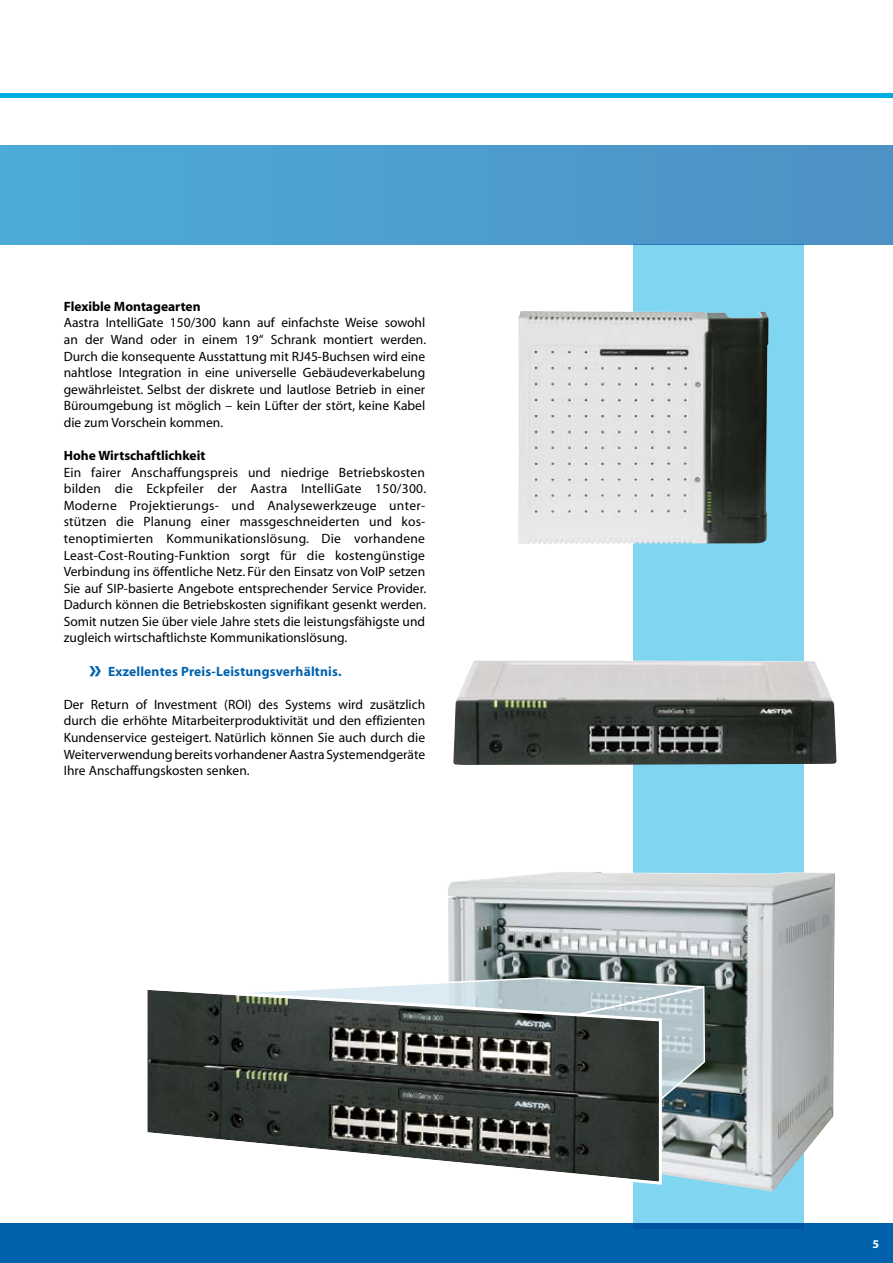
<style>
.page{position:relative;width:893px;height:1263px;background:#fff}
.page>*{position:absolute;margin:0;border:0;box-sizing:border-box;transform-origin:0 0}
.t1{font:13.5px/16.6px "Myriad";color:#000;text-align:justify}
.t2{font:700 13.5px "Myriad";color:#000}
.t3{font:700 13.5px "Myriad";letter-spacing:.015em;color:#0062ad}
.t4{font:700 12px "Myriad";color:#fff}
.s1{font-size:27px}
</style>
<div class="page">
<hr style="left:0;top:94px;width:893px;height:4px;background:#00ace1">
<div style="left:0;top:1223px;width:893px;height:40px;background:#0062ad"></div>
<div style="left:0;top:145px;width:893px;height:99px;background:#4d9ecf"></div>
<svg style="left:634px;top:244px;width:170px;height:985px;fill:#80d5f0"></svg>
<img style="left:453px;top:660px;width:384px;height:105px">
<img style="left:518px;top:312px;width:115px;height:232px">
<img style="left:448px;top:871px;width:387px;height:320px">
<svg style="left:418px;top:976px;width:297px;height:201px"></svg>
<svg style="left:147px;top:985px;width:516px;height:201px"></svg>
<p class="t2" style="left:64px;top:299px;width:138px">Flexible Montagearten</p>
<p class="t1" style="left:64px;top:315px;width:364px">Aastra IntelliGate 150/300 kann auf einfachste Weise sowohl an der Wand oder in einem 19“ Schrank montiert werden.<br>Durch die konsequente Ausstattung mit RJ45-Buchsen wird eine nahtlose Integration in eine universelle Gebäudeverkabelung gewährleistet. Selbst der diskrete und lautlose Betrieb in einer Büroumgebung ist möglich – kein Lüfter der stört, keine Kabel die zum Vorschein kommen.</p>
<p class="t2" style="left:64px;top:449px;width:143px">Hohe Wirtschaftlichkeit</p>
<p class="t1" style="left:64px;top:464px;width:364px">Ein fairer Anschaffungspreis und niedrige Betriebskosten bilden die Eckpfeiler der Aastra IntelliGate 150/300.<br>Moderne Projektierungs- und Analysewerkzeuge unter&shy;stützen die Planung einer massgeschneiderten und kos&shy;tenoptimierten Kommunikationslösung. Die vorhandene Least-Cost-Routing-Funktion sorgt für die kostengünstige Verbindung ins öffentliche Netz. Für den Einsatz von VoIP setzen Sie auf SIP-basierte Angebote entsprechender Service Provider.<br>Dadurch können die Betriebskosten signifikant gesenkt werden.<br>Somit nutzen Sie über viele Jahre stets die leistungsfähigste und zugleich wirtschaftlichste Kommunikationslösung.</p>
<p class="t3" style="left:89px;top:664px;width:254px"><span class="s1">»</span> Exzellentes Preis-Leistungsverhältnis.</p>
<p class="t1" style="left:64px;top:696px;width:363px">Der Return of Investment (ROI) des Systems wird zusätzlich durch die erhöhte Mitarbeiterproduktivität und den effizienten Kundenservice gesteigert. Natürlich können Sie auch durch die Weiterverwendung bereits vorhandener Aastra Systemendgeräte Ihre Anschaffungskosten senken.</p>
<p class="t4" style="left:873px;top:1238px;width:8px">5</p>
</div>
